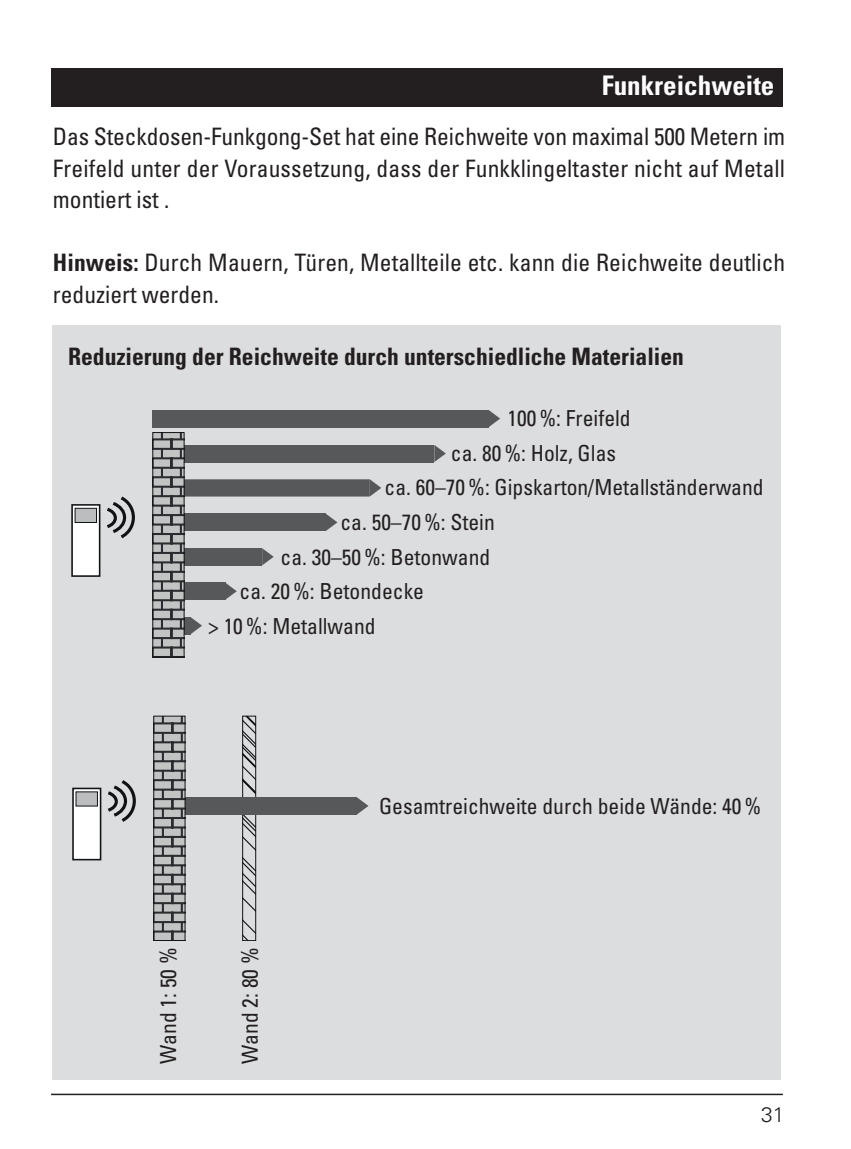
<style>
.page{position:relative;width:851px;height:1149px;background:#fff}
.page>*{position:absolute;margin:0;border:0;box-sizing:border-box;transform-origin:0 0}
.t1{font:700 condensed 27px "Univers LT Std";color:#fff}
.t2{font:condensed 24px/31.5px "Univers LT Std";letter-spacing:.005em;color:#231f20;text-align:justify}
.t3{font:700 condensed 24px "Univers LT Std";color:#231f20}
.t4{font:condensed 22.2px "Univers LT Std";color:#231f20}
.t5{font:300 21px "Univers LT Std";color:#231f20}
.s1{font-weight:700}
</style>
<div class="page">
<hr style="left:51px;top:1093px;width:731px;height:1px;background:#231f20">
<div style="left:53px;top:325px;width:728px;height:754px;background:#dcdddf"></div>
<div style="left:51px;top:68px;width:731px;height:38px;background:#231f20"></div>
<svg style="left:107px;top:496px;width:28px;height:43px"></svg>
<div style="left:72px;top:504px;width:28px;height:72px;background:#fff"></div>
<div style="left:71px;top:504px;width:29px;height:72px;border:2px solid #101315"></div>
<div style="left:75px;top:508px;width:22px;height:14px;background:#bbbdbe;border:1px solid #101315"></div>
<div style="left:152px;top:445px;width:282px;height:17px;background:#57585a"></div>
<div style="left:152px;top:410px;width:336px;height:17px;background:#57585a"></div>
<svg style="left:488px;top:410px;width:12px;height:17px"></svg>
<svg style="left:434px;top:445px;width:12px;height:17px"></svg>
<svg style="left:152px;top:432px;width:229px;height:224px"></svg>
<svg style="left:244px;top:717px;width:10px;height:221px"></svg>
<div style="left:242px;top:715px;width:14px;height:225px;border:1px solid #101315"></div>
<svg style="left:108px;top:780px;width:28px;height:42px"></svg>
<div style="left:73px;top:788px;width:28px;height:71px;background:#fff"></div>
<div style="left:72px;top:787px;width:29px;height:73px;border:2px solid #101315"></div>
<div style="left:76px;top:791px;width:22px;height:15px;background:#bbbdbe"></div>
<div style="left:185px;top:797px;width:172px;height:17px;background:#57585a"></div>
<svg style="left:155px;top:717px;width:28px;height:221px;background:#919394"></svg>
<div style="left:153px;top:715px;width:32px;height:225px;border:1px solid #101315"></div>
<svg style="left:357px;top:797px;width:11px;height:17px"></svg>
<p class="t1" style="left:601px;top:69px;width:174px">Funkreichweite</p>
<p class="t1" style="left:760px;top:69px;width:15px">x</p>
<p class="t2" style="left:53px;top:120px;width:733px">Das Steckdosen-Funkgong-Set hat eine Reichweite von maximal 500 Metern im Freifeld unter der Voraussetzung, dass der Funkklingeltaster nicht auf Metall montiert ist .</p>
<p class="t2" style="left:53px;top:246px;width:733px"><span class="s1">Hinweis:</span> Durch Mauern, Türen, Metallteile etc. kann die Reichweite deutlich reduziert werden.</p>
<p class="t3" style="left:68px;top:342px;width:617px">Reduzierung der Reichweite durch unterschiedliche Materialien</p>
<p class="t4" style="left:507px;top:404px;width:125px">100 %: Freifeld</p>
<p class="t4" style="left:451px;top:438px;width:167px">ca. 80 %: Holz, Glas</p>
<p class="t4" style="left:384px;top:473px;width:380px">ca. 60–70 %: Gipskarton/Metallständerwand</p>
<p class="t4" style="left:340px;top:508px;width:156px">ca. 50–70 %: Stein</p>
<p class="t4" style="left:280px;top:542px;width:211px">ca. 30–50 %: Betonwand</p>
<p class="t4" style="left:239px;top:577px;width:186px">ca. 20 %: Betondecke</p>
<p class="t4" style="left:208px;top:612px;width:169px">&gt; 10 %: Metallwand</p>
<p class="t4" style="left:154px;top:1063px;width:117px;rotate:-90deg">Wand 1: 50 %</p>
<p class="t4" style="left:236px;top:1063px;width:117px;rotate:-90deg">Wand 2: 80 %</p>
<p class="t4" style="left:379px;top:791px;width:383px">Gesamtreichweite durch beide Wände: 40 %</p>
<p class="t5" style="left:761px;top:1101px;width:25px">31</p>
</div>
